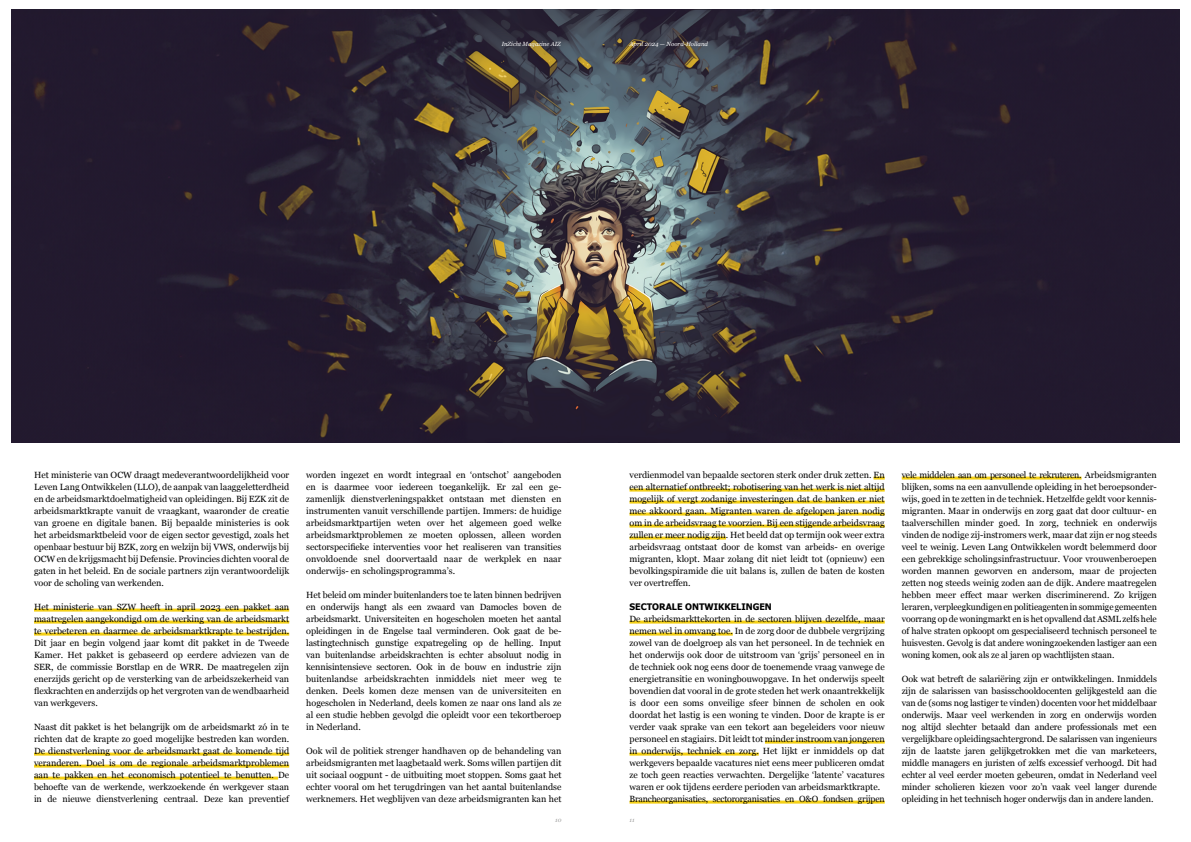
<style>
.page{position:relative;width:1191px;height:842px;background:#fff}
.page>*{position:absolute;margin:0;border:0;box-sizing:border-box;transform-origin:0 0}
.t1{font:9px/12px "Georgia";color:#000;text-align:justify}
.t2{font:700 9px "Tahoma";color:#000}
.t3{font:italic 6px "Georgia";color:#fff}
.t4{font:italic 6px "Georgia";color:#9d9d9c}
</style>
<div class="page">
<hr style="left:34px;top:609px;width:255px;height:3px;background:#f4d016">
<hr style="left:34px;top:621px;width:255px;height:3px;background:#f4d016">
<hr style="left:34px;top:633px;width:255px;height:3px;background:#f4d016">
<hr style="left:34px;top:753px;width:255px;height:3px;background:#f4d016">
<hr style="left:34px;top:765px;width:255px;height:3px;background:#f4d016">
<hr style="left:34px;top:777px;width:244px;height:3px;background:#f4d016">
<svg style="left:873px;top:477px;width:11px;height:3px"></svg>
<hr style="left:629px;top:489px;width:255px;height:3px;background:#f4d016">
<hr style="left:629px;top:501px;width:255px;height:3px;background:#f4d016">
<hr style="left:629px;top:513px;width:255px;height:3px;background:#f4d016">
<hr style="left:629px;top:525px;width:255px;height:3px;background:#f4d016">
<hr style="left:629px;top:537px;width:97px;height:3px;background:#f4d016">
<hr style="left:629px;top:621px;width:255px;height:3px;background:#f4d016">
<hr style="left:629px;top:633px;width:104px;height:3px;background:#f4d016">
<hr style="left:765px;top:741px;width:119px;height:3px;background:#f4d016">
<hr style="left:629px;top:753px;width:130px;height:3px;background:#f4d016">
<hr style="left:629px;top:801px;width:255px;height:3px;background:#f4d016">
<hr style="left:901px;top:477px;width:180px;height:3px;background:#f4d016">
<img style="left:11px;top:10px;width:1168px;height:432px">
<p class="t3" style="left:502px;top:40px;width:61px">InZicht Magazine AIZ</p>
<p class="t3" style="left:629px;top:40px;width:80px">April 2024 — Noord-Holland</p>
<p class="t1" style="left:34px;top:469px;width:257px">Het ministerie van OCW draagt medeverantwoordelijkheid voor Leven Lang Ontwikkelen (LLO), de aanpak van laaggeletterdheid en de arbeidsmarktdoelmatigheid van opleidingen. Bij EZK zit de arbeidsmarktkrapte vanuit de vraagkant, waaronder de creatie van groene en digitale banen. Bij bepaalde ministeries is ook het arbeidsmarktbeleid voor de eigen sector gevestigd, zoals het openbaar bestuur bij BZK, zorg en welzijn bij VWS, onderwijs bij OCW en de krijgsmacht bij Defensie. Provincies dichten vooral de gaten in het beleid. En de sociale partners zijn verantwoordelijk voor de scholing van werkenden.</p>
<p class="t1" style="left:34px;top:601px;width:257px">Het ministerie van SZW heeft in april 2023 een pakket aan maatregelen aangekondigd om de werking van de arbeidsmarkt te verbeteren en daarmee de arbeidsmarktkrapte te bestrijden.<br>Dit jaar en begin volgend jaar komt dit pakket in de Tweede Kamer. Het pakket is gebaseerd op eerdere adviezen van de SER, de commissie Borstlap en de WRR. De maatregelen zijn enerzijds gericht op de versterking van de arbeidszekerheid van flexkrachten en anderzijds op het vergroten van de wendbaarheid van werkgevers.</p>
<p class="t1" style="left:34px;top:720px;width:257px">Naast dit pakket is het belangrijk om de arbeidsmarkt zó in te richten dat de krapte zo goed mogelijke bestreden kan worden.<br>De dienstverlening voor de arbeidsmarkt gaat de komende tijd veranderen. Doel is om de regionale arbeidsmarktproblemen aan te pakken en het economisch potentieel te benutten. De behoefte van de werkende, werkzoekende én werkgever staan in de nieuwe dienstverlening centraal. Deze kan preventief</p>
<p class="t1" style="left:306px;top:468px;width:257px">worden ingezet en wordt integraal en ‘ontschot’ aangeboden en is daarmee voor iedereen toegankelijk. Er zal een ge&shy;zamenlijk dienstverleningspakket ontstaan met diensten en instrumenten vanuit verschillende partijen. Immers: de huidige arbeidsmarktpartijen weten over het algemeen goed welke arbeidsmarktproblemen ze moeten oplossen, alleen worden sectorspecifieke interventies voor het realiseren van transities onvoldoende snel doorvertaald naar de werkplek en naar onderwijs- en scholingsprogramma’s.</p>
<p class="t1" style="left:306px;top:588px;width:257px">Het beleid om minder buitenlanders toe te laten binnen bedrijven en onderwijs hangt als een zwaard van Damocles boven de arbeidsmarkt. Universiteiten en hogescholen moeten het aantal opleidingen in de Engelse taal verminderen. Ook gaat de be&shy;lastingtechnisch gunstige expatregeling op de helling. Input van buitenlandse arbeidskrachten is echter absoluut nodig in kennisintensieve sectoren. Ook in de bouw en industrie zijn buitenlandse arbeidskrachten inmiddels niet meer weg te denken. Deels komen deze mensen van de universiteiten en hogescholen in Nederland, deels komen ze naar ons land als ze al een studie hebben gevolgd die opleidt voor een tekortberoep in Nederland.</p>
<p class="t1" style="left:306px;top:744px;width:257px">Ook wil de politiek strenger handhaven op de behandeling van arbeidsmigranten met laagbetaald werk. Soms willen partijen dit uit sociaal oogpunt - de uitbuiting moet stoppen. Soms gaat het echter vooral om het terugdringen van het aantal buitenlandse werknemers. Het wegblijven van deze arbeidsmigranten kan het</p>
<p class="t1" style="left:629px;top:469px;width:257px">verdienmodel van bepaalde sectoren sterk onder druk zetten. En een alternatief ontbreekt; robotisering van het werk is niet altijd mogelijk of vergt zodanige investeringen dat de banken er niet mee akkoord gaan. Migranten waren de afgelopen jaren nodig om in de arbeidsvraag te voorzien. Bij een stijgende arbeidsvraag zullen er meer nodig zijn. Het beeld dat op termijn ook weer extra arbeidsvraag ontstaat door de komst van arbeids- en overige migranten, klopt. Maar zolang dit niet leidt tot (opnieuw) een bevolkingspiramide die uit balans is, zullen de baten de kosten ver overtreffen.</p>
<p class="t2" style="left:629px;top:600px;width:144px">SECTORALE ONTWIKKELINGEN</p>
<p class="t1" style="left:629px;top:613px;width:257px;text-align:left">De arbeidsmarkttekorten in de sectoren blijven dezelfde, maar nemen wel in omvang toe. In de zorg door de dubbele vergrijzing zowel van de doelgroep als van het personeel. In de techniek en het onderwijs ook door de uitstroom van ‘grijs’ personeel en in de techniek ook nog eens door de toenemende vraag vanwege de energietransitie en woningbouwopgave. In het onderwijs speelt bovendien dat vooral in de grote steden het werk onaantrekkelijk is door een soms onveilige sfeer binnen de scholen en ook doordat het lastig is een woning te vinden. Door de krapte is er verder vaak sprake van een tekort aan begeleiders voor nieuw personeel en stagiairs. Dit leidt tot minder instroom van jongeren in onderwijs, techniek en zorg. Het lijkt er inmiddels op dat werkgevers bepaalde vacatures niet eens meer publiceren omdat ze toch geen reacties verwachten. Dergelijke ‘latente’ vacatures waren er ook tijdens eerdere perioden van arbeidsmarktkrapte.<br>Brancheorganisaties, sectororganisaties en O&amp;O fondsen grijpen</p>
<p class="t4" style="left:555px;top:815px;width:8px">10</p>
<p class="t4" style="left:629px;top:815px;width:7px">11</p>
<p class="t1" style="left:901px;top:469px;width:257px">vele middelen aan om personeel te rekruteren. Arbeidsmigranten blijken, soms na een aanvullende opleiding in het beroepsonder&shy;wijs, goed in te zetten in de techniek. Hetzelfde geldt voor kennis&shy;migranten. Maar in onderwijs en zorg gaat dat door cultuur- en taalverschillen minder goed. In zorg, techniek en onderwijs vinden de nodige zij-instromers werk, maar dat zijn er nog steeds veel te weinig. Leven Lang Ontwikkelen wordt belemmerd door een gebrekkige scholingsinfrastructuur. Voor vrouwenberoepen worden mannen geworven en andersom, maar de projecten zetten nog steeds weinig zoden aan de dijk. Andere maatregelen hebben meer effect maar werken discriminerend. Zo krijgen leraren, verpleegkundigen en politieagenten in sommige gemeenten voorrang op de woningmarkt en is het opvallend dat ASML zelfs hele of halve straten opkoopt om gespecialiseerd technisch personeel te huisvesten. Gevolg is dat andere woningzoekenden lastiger aan een woning komen, ook als ze al jaren op wachtlijsten staan.</p>
<p class="t1" style="left:901px;top:673px;width:257px">Ook wat betreft de salariëring zijn er ontwikkelingen. Inmiddels zijn de salarissen van basisschooldocenten gelijkgesteld aan die van de (soms nog lastiger te vinden) docenten voor het middelbaar onderwijs. Maar veel werkenden in zorg en onderwijs worden nog altijd slechter betaald dan andere professionals met een vergelijkbare opleidingsachtergrond. De salarissen van ingenieurs zijn de laatste jaren gelijkgetrokken met die van marketeers, middle managers en juristen of zelfs excessief verhoogd. Dit had echter al veel eerder moeten gebeuren, omdat in Nederland veel minder scholieren kiezen voor zo’n vaak veel langer durende opleiding in het technisch hoger onderwijs dan in andere landen.</p>
</div>
